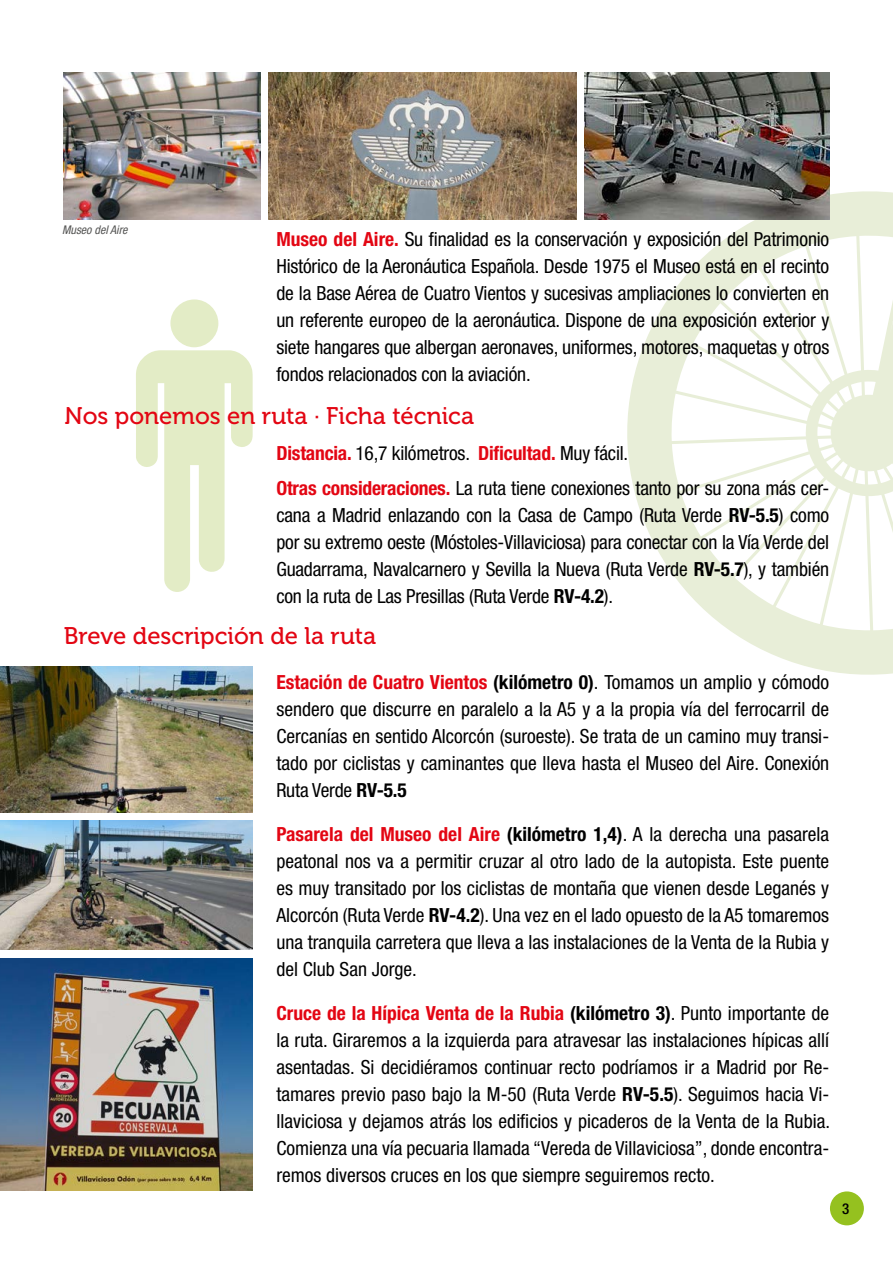
<style>
.page{position:relative;width:893px;height:1263px;background:#fff}
.page>*{position:absolute;margin:0;border:0;box-sizing:border-box;transform-origin:0 0}
.t1{font:24px "Museo 500";color:#e30613}
.t2{font:condensed 19.5px/27px "Helvetica Neue LT Std";letter-spacing:-.01em;color:#000;text-align:justify}
.t3{font:500 condensed 15px "Helvetica Neue LT Std";color:#000}
.Pies_de_foto{font:italic condensed 12px "Helvetica Neue LT Std";color:#575756}
.s1{font-weight:700;color:#e30613}
.s2{font-weight:700}
</style>
<div class="page">
<div style="left:830px;top:1191px;width:34px;height:34px;background:#95c11f;border-radius:50%"></div>
<svg style="left:136px;top:350px;width:117px;height:242px"></svg>
<div style="left:170px;top:299px;width:48px;height:49px;background:#e3ecc6;border-radius:50%"></div>
<svg style="left:627px;top:189px;width:266px;height:486px"></svg>
<img style="left:269px;top:72px;width:307px;height:148px">
<img style="left:585px;top:72px;width:244px;height:148px">
<img style="left:64px;top:72px;width:196px;height:148px">
<img style="left:0;top:821px;width:253px;height:128px">
<img style="left:0;top:666px;width:252px;height:146px">
<img style="left:0;top:959px;width:253px;height:231px">
<p class="Pies_de_foto" style="left:62px;top:223px;width:67px">Museo del Aire</p>
<p class="t2" style="left:276px;top:225px;width:554px"><span class="s1">Museo del Aire.</span> Su finalidad es la conservación y exposición del Patrimonio Histórico de la Aeronáutica Española. Desde 1975 el Museo está en el recinto de la Base Aérea de Cuatro Vientos y sucesivas ampliaciones lo convierten en un referente europeo de la aeronáutica. Dispone de una exposición exterior y siete hangares que albergan aeronaves, uniformes, motores, maquetas y otros fondos relacionados con la aviación.</p>
<p class="t1" style="left:65px;top:403px;width:411px">Nos ponemos en ruta · Ficha técnica</p>
<p class="t2" style="left:276px;top:439px;width:353px"><span class="s1">Distancia.</span> 16,7 kilómetros. <span class="s1">Dificultad.</span> Muy fácil.</p>
<p class="t2" style="left:276px;top:475px;width:554px"><span class="s1">Otras consideraciones.</span> La ruta tiene conexiones tanto por su zona más cer&shy;cana a Madrid enlazando con la Casa de Campo (Ruta Verde <span class="s2">RV-5.5</span>) como por su extremo oeste (Móstoles-Villaviciosa) para conectar con la Vía Verde del Guadarrama, Navalcarnero y Sevilla la Nueva (Ruta Verde <span class="s2">RV-5.7</span>), y también con la ruta de Las Presillas (Ruta Verde <span class="s2">RV-4.2</span>).</p>
<p class="t1" style="left:64px;top:623px;width:314px">Breve descripción de la ruta</p>
<p class="t2" style="left:276px;top:668px;width:554px"><span class="s1">Estación de Cuatro Vientos</span> <span class="s2">(kilómetro 0)</span>. Tomamos un amplio y cómodo sendero que discurre en paralelo a la A5 y a la propia vía del ferrocarril de Cercanías en sentido Alcorcón (suroeste). Se trata de un camino muy transi&shy;tado por ciclistas y caminantes que lleva hasta el Museo del Aire. Conexión Ruta Verde <span class="s2">RV-5.5</span></p>
<p class="t2" style="left:276px;top:820px;width:554px"><span class="s1">Pasarela del Museo del Aire</span> <span class="s2">(kilómetro 1,4)</span>. A la derecha una pasarela peatonal nos va a permitir cruzar al otro lado de la autopista. Este puente es muy transitado por los ciclistas de montaña que vienen desde Leganés y Alcorcón (Ruta Verde <span class="s2">RV-4.2</span>). Una vez en el lado opuesto de la A5 tomaremos una tranquila carretera que lleva a las instalaciones de la Venta de la Rubia y del Club San Jorge.</p>
<p class="t2" style="left:276px;top:999px;width:555px"><span class="s1">Cruce de la Hípica Venta de la Rubia</span> <span class="s2">(kilómetro 3)</span>. Punto importante de la ruta. Giraremos a la izquierda para atravesar las instalaciones hípicas allí asentadas. Si decidiéramos continuar recto podríamos ir a Madrid por Re&shy;tamares previo paso bajo la M-50 (Ruta Verde <span class="s2">RV-5.5</span>). Seguimos hacia Vi&shy;llaviciosa y dejamos atrás los edificios y picaderos de la Venta de la Rubia.<br>Comienza una vía pecuaria llamada “Vereda de Villaviciosa”, donde encontra&shy;remos diversos cruces en los que siempre seguiremos recto.</p>
<p class="t3" style="left:842px;top:1200px;width:9px">3</p>
</div>
